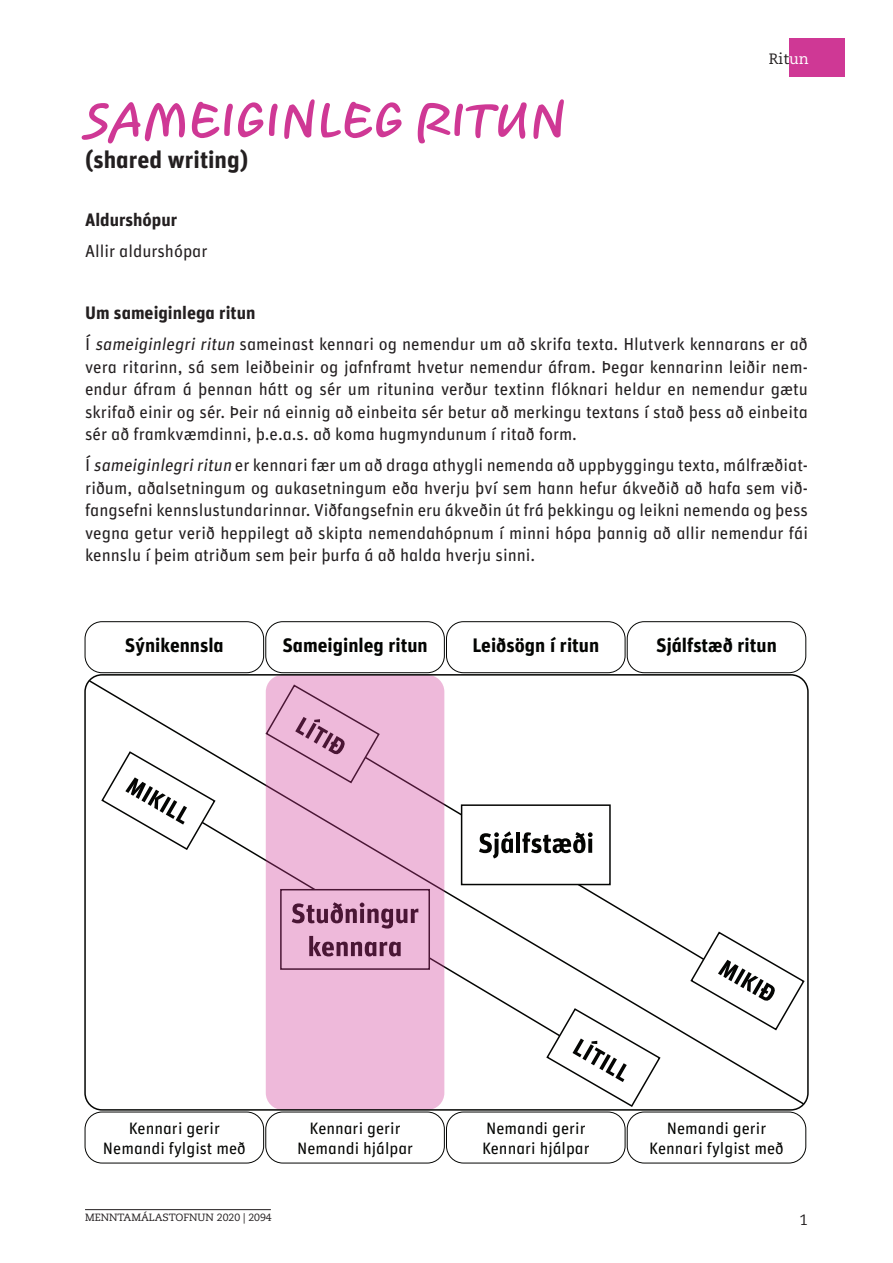
<style>
.page{position:relative;width:893px;height:1263px;background:#fff}
.page>*{position:absolute;margin:0;border:0;box-sizing:border-box;transform-origin:0 0}
.t1{font:700 51px "Koorkin Pro";color:#cf3895}
.t2{font:24px "Unit Bold Alternate";color:#231f20}
.t3{font:19.5px "Unit Bold Alternate";color:#040503}
.t4{font:18px "Unit Bold Alternate";color:#231f20}
.t5{font:17.25px/22.5px "Unit Regular Alternate";color:#231f20;text-align:justify}
.t6{font:16.5px/19.8px "Unit Regular Alternate";color:#040503;text-align:center}
.t7{font:15px "Caecilia LT Std";color:#231f20}
.t8{font:10.5px "Caecilia LT Std";color:#231f20}
.s1{color:#fff}
.s2{font-style:italic}
</style>
<div class="page">
<hr style="left:85px;top:1209px;width:186px;height:1px;background:#231f20">
<div style="left:789px;top:38px;width:55px;height:39px;background:#cf3895"></div>
<div style="left:85px;top:621px;width:179px;height:52px;border:1px solid #040503;border-radius:17px"></div>
<div style="left:265px;top:621px;width:180px;height:52px;border:1px solid #040503;border-radius:17px"></div>
<div style="left:446px;top:621px;width:179px;height:52px;border:1px solid #040503;border-radius:17px"></div>
<div style="left:627px;top:621px;width:179px;height:52px;border:1px solid #040503;border-radius:17px"></div>
<div style="left:85px;top:1112px;width:179px;height:51px;border:1px solid #040503;border-radius:17px"></div>
<div style="left:265px;top:1112px;width:180px;height:51px;border:1px solid #040503;border-radius:17px"></div>
<div style="left:446px;top:1112px;width:179px;height:51px;border:1px solid #040503;border-radius:17px"></div>
<div style="left:627px;top:1112px;width:179px;height:51px;border:1px solid #040503;border-radius:17px"></div>
<svg style="left:689px;top:931px;width:116px;height:100px"></svg>
<svg style="left:217px;top:795px;width:395px;height:272px"></svg>
<svg style="left:101px;top:750px;width:116px;height:100px"></svg>
<svg style="left:545px;top:1007px;width:117px;height:100px"></svg>
<svg style="left:266px;top:675px;width:178px;height:435px;background:#e5b0d1"></svg>
<div style="left:84px;top:674px;width:725px;height:437px;border:2px solid #040503;border-radius:17px"></div>
<h1 class="t1" style="left:85px;top:86px;width:483px">SAMEIGINLEG RITUN</h1>
<h2 class="t2" style="left:85px;top:145px;width:165px">(shared writing)</h2>
<p class="t4" style="left:85px;top:209px;width:94px">Aldurshópur</p>
<p class="t5" style="left:85px;top:240px;width:124px">Allir aldurshópar</p>
<p class="t7" style="left:769px;top:50px;width:41px">Rit<span class="s1">un</span></p>
<p class="t4" style="left:85px;top:302px;width:172px">Um sameiginlega ritun</p>
<p class="t5" style="left:85px;top:333px;width:724px">Í <span class="s2">sameiginlegri ritun</span> sameinast kennari og nemendur um að skrifa texta. Hlutverk kennarans er að vera ritarinn, sá sem leiðbeinir og jafnframt hvetur nemendur áfram. Þegar kennarinn leiðir nem&shy;endur áfram á þennan hátt og sér um ritunina verður textinn flóknari heldur en nemendur gætu skrifað einir og sér. Þeir ná einnig að einbeita sér betur að merkingu textans í stað þess að einbeita sér að framkvæmdinni, þ.e.a.s. að koma hugmyndunum í ritað form.</p>
<p class="t5" style="left:85px;top:454px;width:724px">Í <span class="s2">sameiginlegriritun</span> er kennari fær um að draga athygli nemenda að uppbyggingu texta, málfræðiat&shy;riðum, aðalsetningum og aukasetningum eða hverju því sem hann hefur ákveðið að hafa sem við&shy;fangsefni kennslustundarinnar. Viðfangsefnin eru ákveðin út frá þekkingu og leikni nemenda og þess vegna getur verið heppilegt að skipta nemendahópnum í minni hópa þannig að allir nemendur fái kennslu í þeim atriðum sem þeir þurfa á að halda hverju sinni.</p>
<p class="t3" style="left:125px;top:633px;width:100px">Sýnikennsla</p>
<p class="t3" style="left:282px;top:633px;width:147px">Sameiginleg ritun</p>
<p class="t3" style="left:472px;top:633px;width:128px">Leiðsögn í ritun</p>
<p class="t3" style="left:656px;top:633px;width:122px">Sjálfstæð ritun</p>
<p class="t6" style="left:103px;top:1118px;width:144px">Kennari gerir<br>Nemandi fylgist með</p>
<p class="t6" style="left:297px;top:1118px;width:117px">Kennari gerir<br>Nemandi hjálpar</p>
<p class="t6" style="left:482px;top:1118px;width:109px;text-align:left">Nemandi gerir<br>Kennari hjálpar</p>
<p class="t6" style="left:649px;top:1118px;width:136px">Nemandi gerir<br>Kennari fylgist með</p>
<p class="t8" style="left:85px;top:1212px;width:188px">MENNTAMÁLASTOFNUN 2020 | 2094</p>
<p class="t7" style="left:800px;top:1211px;width:10px">1</p>
</div>
